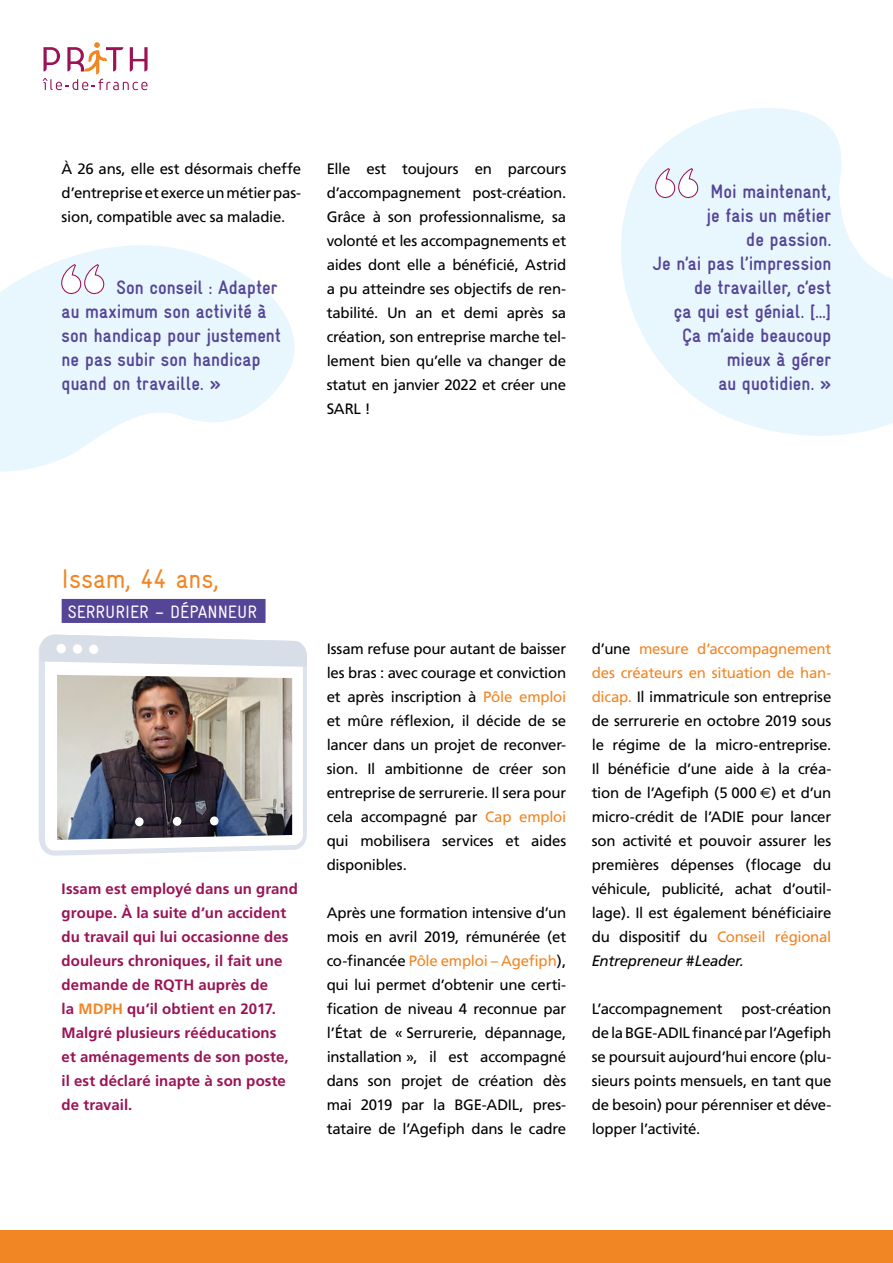
<style>
.page{position:relative;width:893px;height:1263px;background:#fff}
.page>*{position:absolute;margin:0;border:0;box-sizing:border-box;transform-origin:0 0}
.Titre_chapitre_-_H2{font:27px "Gravur Condensed";color:#f18625}
.Citation{font:700 19.5px/24px "Gravur Condensed";color:#554596}
.Titre_chapitre_-_H2-2{font:18px "Gravur Condensed";color:#fff}
.Texte_témoignage{font:15px/24px "Frutiger";letter-spacing:-.015em;color:#000;text-align:justify}
.Texte_témoignage_-_i{font:700 15px/24px "Frutiger";letter-spacing:.005em;color:#9a1356}
.s1{color:#f18625}
.s2{font-family:"Euro Sans"}
.s3{font-style:italic}
</style>
<div class="page">
<svg style="left:0;top:245px;width:295px;height:227px;fill:#e8f6fe"></svg>
<svg style="left:621px;top:108px;width:272px;height:328px;fill:#e8f6fe"></svg>
<svg style="left:39px;top:646px;width:268px;height:210px;fill:#dde3ed"></svg>
<svg style="left:45px;top:667px;width:258px;height:184px"></svg>
<svg style="left:40px;top:634px;width:267px;height:33px"></svg>
<div style="left:57px;top:644px;width:9px;height:9px;background:#fff;border-radius:50%"></div>
<div style="left:73px;top:644px;width:9px;height:10px;background:#fff;border-radius:50%"></div>
<div style="left:89px;top:645px;width:9px;height:9px;background:#fff;border-radius:50%"></div>
<img style="left:57px;top:675px;width:235px;height:165px">
<div style="left:135px;top:817px;width:9px;height:9px;background:#fff;border-radius:50%"></div>
<div style="left:173px;top:817px;width:8px;height:9px;background:#fff;border-radius:50%"></div>
<div style="left:210px;top:816px;width:9px;height:9px;background:#fff;border-radius:50%"></div>
<div style="left:0;top:1230px;width:893px;height:33px;background:#f18625"></div>
<svg style="left:42px;top:42px;width:106px;height:48px"></svg>
<svg style="left:61px;top:264px;width:45px;height:31px"></svg>
<svg style="left:655px;top:168px;width:45px;height:31px"></svg>
<div style="left:62px;top:599px;width:204px;height:24px;background:#554596"></div>
<p class="Texte_témoignage" style="left:62px;top:157px;width:241px">À 26 ans, elle est désormais cheffe d’entreprise et exerce un métier pas&shy;sion, compatible avec sa maladie.</p>
<p class="Citation" style="left:62px;top:275px;width:221px;text-indent:55px">Son conseil : Adapter au maximum son activité à son handicap pour justement ne pas subir son handicap quand on travaille. »</p>
<p class="Texte_témoignage" style="left:327px;top:157px;width:241px">Elle est toujours en parcours d’accompagnement post-création.<br>Grâce à son professionnalisme, sa volonté et les accompagnements et aides dont elle a bénéficié, Astrid a pu atteindre ses objectifs de ren&shy;tabilité. Un an et demi après sa création, son entreprise marche tel&shy;lement bien qu’elle va changer de statut en janvier 2022 et créer une SARL !</p>
<p class="Citation" style="left:653px;top:179px;width:180px;text-align:right">Moi maintenant,<br>je fais un métier<br>de passion.<br>Je n’ai pas l’impression de travailler, c’est<br>ça qui est génial. […]<br>Ça m’aide beaucoup mieux à gérer<br>au quotidien. »</p>
<h2 class="Titre_chapitre_-_H2" style="left:62px;top:564px;width:159px">Issam, 44 ans,</h2>
<h2 class="Titre_chapitre_-_H2-2" style="left:68px;top:602px;width:191px">SERRURIER – DÉPANNEUR</h2>
<p class="Texte_témoignage_-_i" style="left:62px;top:877px;width:238px">Issam est employé dans un grand groupe. À la suite d’un accident du travail qui lui occasionne des douleurs chroniques, il fait une demande de RQTH auprès de<br>la <span class="s1">MDPH</span> qu’il obtient en 2017.<br>Malgré plusieurs rééducations<br>et aménagements de son poste, il est déclaré inapte à son poste de travail.</p>
<p class="Texte_témoignage" style="left:327px;top:637px;width:241px">Issam refuse pour autant de baisser les bras : avec courage et conviction et après inscription à <span class="s1">Pôle emploi </span>et mûre réflexion, il décide de se lancer dans un projet de reconver&shy;sion. Il ambitionne de créer son entreprise de serrurerie. Il sera pour cela accompagné par <span class="s1">Cap emploi </span>qui mobilisera services et aides disponibles.</p>
<p class="Texte_témoignage" style="left:327px;top:901px;width:241px">Après une formation intensive d’un mois en avril 2019, rémunérée (et co-financée <span class="s1">Pôle emploi – Agefiph</span>), qui lui permet d’obtenir une certi&shy;fication de niveau 4 reconnue par l’État de « Serrurerie, dépannage, installation », il est accompagné dans son projet de création dès mai 2019 par la BGE-ADIL, pres&shy;tataire de l’Agefiph dans le cadre</p>
<p class="Texte_témoignage" style="left:592px;top:637px;width:241px">d’une <span class="s1">mesure d’accompagnement des créateurs en situation de han&shy;dicap.</span> Il immatricule son entreprise de serrurerie en octobre 2019 sous le régime de la micro-entreprise.<br>Il bénéficie d’une aide à la créa&shy;tion de l’Agefiph (5 000 <span class="s2">e</span>) et d’un micro-crédit de l’ADIE pour lancer son activité et pouvoir assurer les premières dépenses (flocage du véhicule, publicité, achat d’outil&shy;lage). Il est également bénéficiaire du dispositif du <span class="s1">Conseil régional </span><span class="s3">Entrepreneur #Leader.</span></p>
<p class="Texte_témoignage" style="left:592px;top:997px;width:132px">L’accompagnement</p>
<p class="Texte_témoignage" style="left:592px;top:997px;width:241px;text-indent:150px">post-création de la BGE-ADIL financé par l’Agefiph se poursuit aujourd’hui encore (plu&shy;sieurs points mensuels, en tant que de besoin) pour pérenniser et déve&shy;lopper l’activité.</p>
</div>
